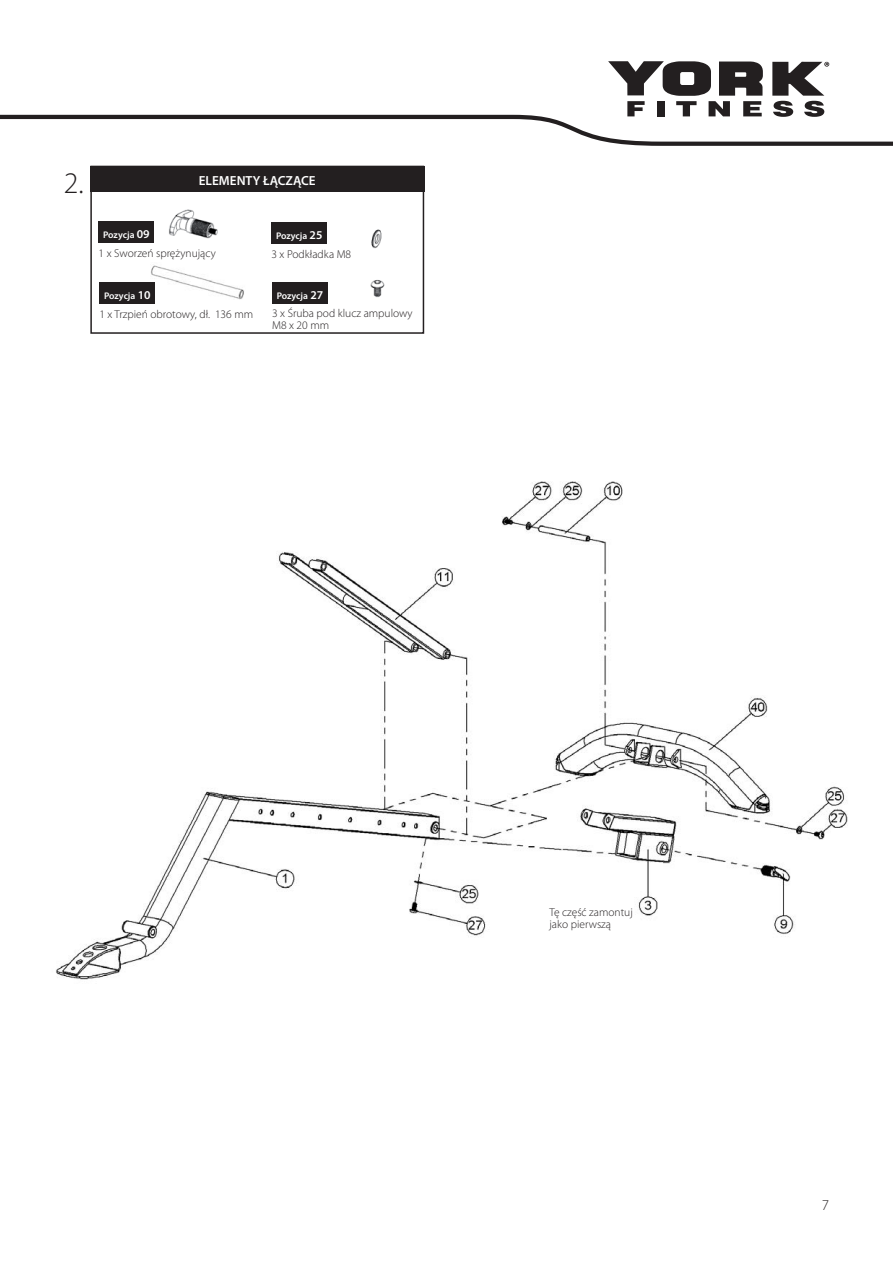
<style>
.page{position:relative;width:893px;height:1263px;background:#fff}
.page>*{position:absolute;margin:0;border:0;box-sizing:border-box;transform-origin:0 0}
.t1{font:300 30px "Myriad Pro";color:#231f20}
.t2{font:600 16.5px "Myriad Pro";color:#fff}
.t3{font:300 15px "Myriad Pro";color:#231f20}
.t4{font:600 13.2px "Myriad Pro";color:#fff}
.t5{font:300 11.55px/12px "Myriad Pro";color:#231f20}
.t6{font:600 9.6px "Myriad Pro";letter-spacing:-.005em;color:#fff}
.s1{font-size:12px}
</style>
<div class="page">
<svg style="left:0;top:61px;width:893px;height:85px"></svg>
<img style="left:56px;top:481px;width:792px;height:499px">
<div style="left:90px;top:166px;width:334px;height:168px;border:2px solid #231f20"></div>
<div style="left:90px;top:166px;width:334px;height:22px;border:2px solid #231f20"></div>
<img style="left:151px;top:265px;width:93px;height:35px">
<img style="left:169px;top:209px;width:49px;height:30px">
<img style="left:371px;top:229px;width:11px;height:20px">
<img style="left:370px;top:280px;width:15px;height:17px">
<div style="left:99px;top:222px;width:55px;height:21px;background:#231f20"></div>
<div style="left:271px;top:223px;width:56px;height:21px;background:#231f20"></div>
<div style="left:99px;top:283px;width:56px;height:21px;background:#231f20"></div>
<div style="left:272px;top:283px;width:56px;height:21px;background:#231f20"></div>
<div style="left:90px;top:167px;width:334px;height:25px;background:#231f20"></div>
<h1 class="t1" style="left:64px;top:171px;width:21px">2.</h1>
<h2 class="t2" style="left:226px;top:175px;width:63px">FIXINGS:</h2>
<p class="t6" style="left:103px;top:231px;width:48px">Pozycja <span class="s1">09</span></p>
<p class="t5" style="left:99px;top:248px;width:119px">1 x Sworzeń sprężynujący</p>
<p class="t4" style="left:199px;top:176px;width:118px">ELEMENTY ŁĄCZĄCE</p>
<p class="t6" style="left:276px;top:232px;width:48px">Pozycja <span class="s1">25</span></p>
<p class="t5" style="left:271px;top:249px;width:81px">3 x Podkładka M8</p>
<p class="t6" style="left:104px;top:292px;width:48px">Pozycja <span class="s1">10</span></p>
<p class="t5" style="left:99px;top:309px;width:155px">1 x Trzpień obrotowy, dł. 136 mm</p>
<p class="t6" style="left:277px;top:292px;width:48px">Pozycja <span class="s1">27</span></p>
<p class="t5" style="left:272px;top:309px;width:142px">3 x Śruba pod klucz ampulowy<br>M8 x 20 mm</p>
<p class="t5" style="left:549px;top:907px;width:85px">Tę część zamontuj jako pierwszą</p>
<p class="t3" style="left:822px;top:1200px;width:9px">7</p>
</div>
